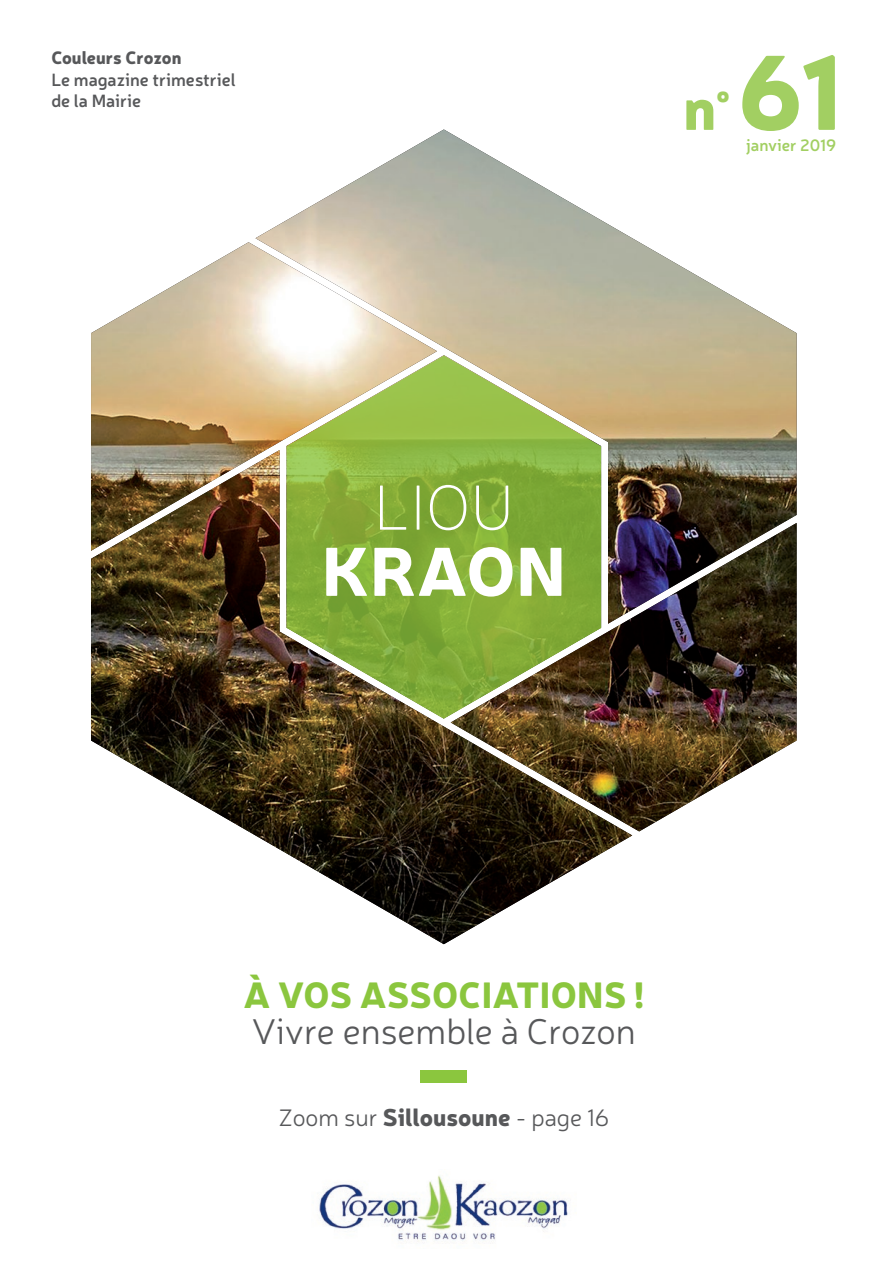
<style>
.page{position:relative;width:893px;height:1263px;background:#fff}
.page>*{position:absolute;margin:0;border:0;box-sizing:border-box;transform-origin:0 0}
.t1{font:900 104.4px "Neris";color:#a2cf62}
.t2{font:900 67.8px "Neris";letter-spacing:.01em;color:#fff}
.t3{font:100 64.65px "Neris";color:#fff}
.t4{font:900 60px "Neris";color:#a2cf62}
.t5{font:300 36px "Neris";color:#57585a}
.t6{font:900 36px "Neris";letter-spacing:.01em;color:#8bc63e}
.t7{font:300 24px "Neris";color:#57585a}
.t8{font:600 17.7px/21.1px "Neris";color:#57585a}
.t9{font:900 17.7px "Neris";color:#57585a}
.t10{font:600 16.5px "Neris";color:#a2cf62}
.s1{font-weight:900}
</style>
<div class="page">
<img style="left:91px;top:129px;width:706px;height:815px">
<svg style="left:287px;top:355px;width:314px;height:364px;background:#8fa94a"></svg>
<img style="left:319px;top:1175px;width:249px;height:67px">
<div style="left:420px;top:1070px;width:47px;height:12px;background:#8bc63e"></div>
<p class="t9" style="left:51px;top:45px;width:132px">Couleurs Crozon</p>
<p class="t8" style="left:51px;top:68px;width:186px">Le magazine trimestriel de la Mairie</p>
<h3 class="t4" style="left:683px;top:64px;width:48px">n<sup>°</sup></h3>
<h1 class="t1" style="left:738px;top:15px;width:105px">61</h1>
<p class="t10" style="left:746px;top:134px;width:92px">janvier 2019</p>
<h3 class="t3" style="left:374px;top:468px;width:141px">LIOU</h3>
<h2 class="t2" style="left:322px;top:521px;width:245px">KRAON</h2>
<h3 class="t6" style="left:244px;top:968px;width:402px">À VOS ASSOCIATIONS !</h3>
<h3 class="t5" style="left:252px;top:1008px;width:386px">Vivre ensemble à Crozon</h3>
<h3 class="t7" style="left:278px;top:1102px;width:332px">Zoom sur <span class="s1">Sillousoune</span> - page 16</h3>
</div>
